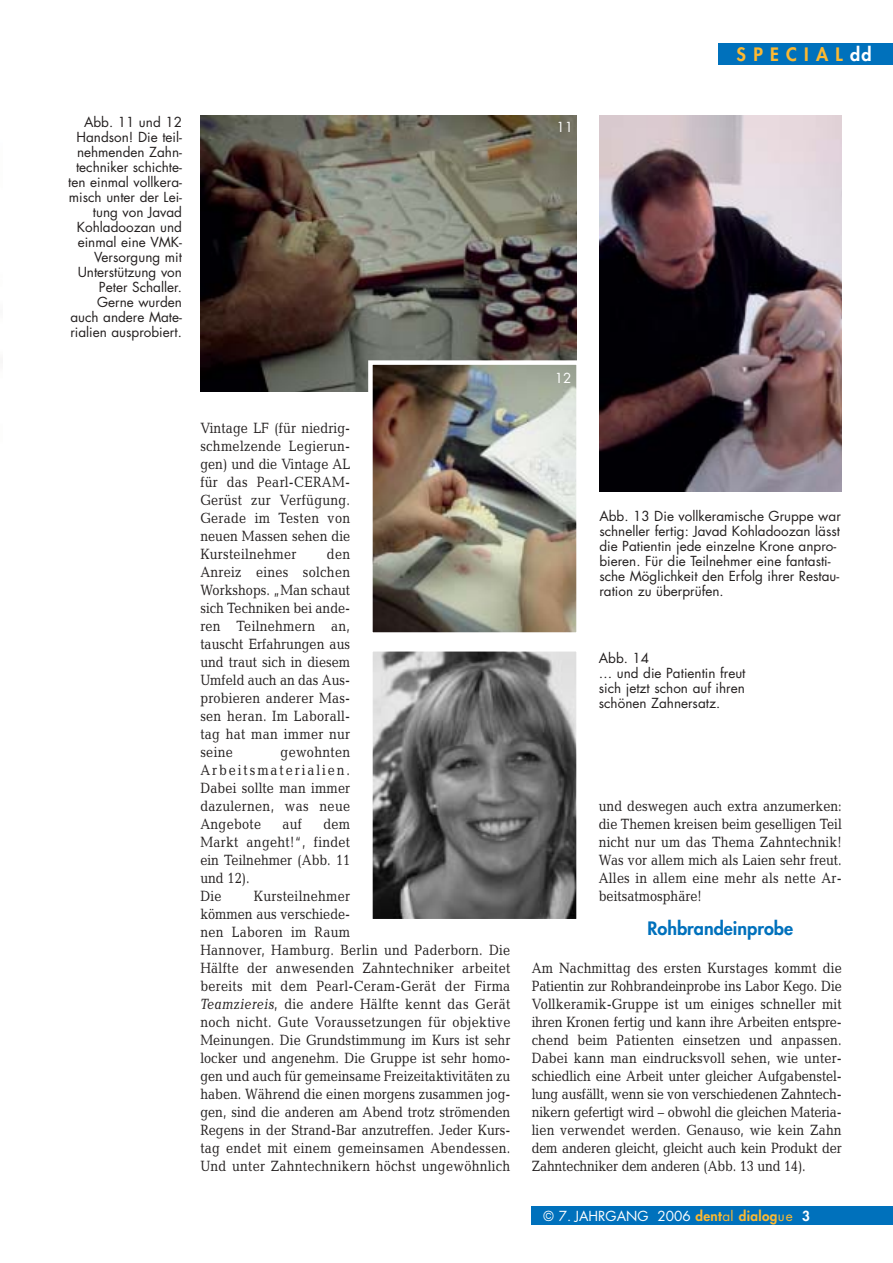
<style>
.page{position:relative;width:893px;height:1263px;background:#fff}
.page>*{position:absolute;margin:0;border:0;box-sizing:border-box;transform-origin:0 0}
.t1{font:800 18px "Futura";color:#0071bc}
.t2{font:800 18px "Futura";letter-spacing:.405em;color:#fdb931}
.t3{font:15px/18px "Candida";letter-spacing:.02em;color:#231f1f;text-align:justify;scale:.85 1}
.t4{font:13.5px/15px "Futura";color:#231f1f}
.t5{font:13.5px "Futura";color:#fff;scale:.95 1}
.t6{font:13.5px "Futura";color:#fff}
.s1{font-style:italic}
.s2{color:#fff}
.s3{font-weight:800;color:#fdb931}
.s4{color:#fdb931}
.s5{font-weight:800}
</style>
<div class="page">
<div style="left:532px;top:1207px;width:361px;height:18px;background:#0071bc"></div>
<div style="left:719px;top:43px;width:174px;height:21px;background:#0071bc"></div>
<img style="left:200px;top:115px;width:376px;height:277px">
<img style="left:599px;top:115px;width:243px;height:377px">
<img style="left:373px;top:652px;width:203px;height:266px">
<div style="left:368px;top:647px;width:213px;height:276px;border:4px solid #fff"></div>
<img style="left:373px;top:365px;width:203px;height:267px">
<div style="left:368px;top:360px;width:213px;height:277px;border:4px solid #fff"></div>
<p class="t4" style="left:68px;top:115px;width:115px;text-align:right">Abb. 11 und 12<br>Handson! Die teil&shy;nehmenden Zahn&shy;techniker schichte&shy;ten einmal vollkera&shy;misch unter der Lei&shy;tung von Javad<br>Kohladoozan und einmal eine VMK-<br>Versorgung mit<br>Unterstützung von<br>Peter Schaller.<br>Gerne wurden auch andere Mate&shy;rialien ausprobiert.</p>
<p class="t3" style="left:200px;top:420px;width:178px">Vintage LF (für niedrig&shy;schmelzende Legierun&shy;gen) und die Vintage AL für das Pearl-CERAM-Gerüst zur Verfügung.<br>Gerade im Testen von neuen Massen sehen die Kursteilnehmer</p>
<p class="t3" style="left:200px;top:546px;width:178px;text-indent:127px">den Anreiz eines solchen Workshops. „Man schaut sich Techniken bei ande&shy;ren Teilnehmern an, tauscht Erfahrungen aus und traut sich in diesem Umfeld auch an das Aus&shy;probieren anderer Mas&shy;sen heran. Im Laborall&shy;tag hat man immer nur seine</p>
<p class="t3" style="left:200px;top:744px;width:178px;text-indent:80px">gewohnten Arbeitsmaterialien.<br>Dabei sollte man immer dazulernen, was neue Angebote</p>
<p class="t3" style="left:200px;top:816px;width:178px;text-align:left;text-indent:123px">dem<br>Markt angeht!“, findet ein Teilnehmer (Abb. 11 und 12).<br>Die</p>
<p class="t3" style="left:282px;top:816px;width:25px">auf</p>
<p class="t3" style="left:200px;top:888px;width:366px;text-align:left;text-indent:54px">Kursteilnehmer<br>kömmen aus verschiede-<br>nen Laboren im Raum<br>Hannover, Hamburg. Berlin und Paderborn. Die Hälfte der anwesenden Zahntechniker arbeitet bereits mit dem Pearl-Ceram-Gerät der Firma <span class="s1">Teamziereis</span>, die andere Hälfte kennt das Gerät noch nicht. Gute Voraussetzungen für objektive Meinungen. Die Grundstimmung im Kurs ist sehr locker und angenehm. Die Gruppe ist sehr homo&shy;gen und auch für gemeinsame Freizeitaktivitäten zu haben. Während die einen morgens zusammen jog&shy;gen, sind die anderen am Abend trotz strömenden Regens in der Strand-Bar anzutreffen. Jeder Kurs&shy;tag endet mit einem gemeinsamen Abendessen.<br>Und unter Zahntechnikern höchst ungewöhnlich</p>
<p class="t6" style="left:557px;top:121px;width:18px">11</p>
<p class="t2" style="left:737px;top:46px;width:136px">SPECIAL<span class="s2">dd</span></p>
<p class="t6" style="left:555px;top:371px;width:18px">12</p>
<p class="t4" style="left:599px;top:510px;width:243px">Abb. 13 Die vollkeramische Gruppe war schneller fertig: Javad Kohladoozan lässt die Patientin jede einzelne Krone anpro&shy;bieren. Für die Teilnehmer eine fantasti&shy;sche Möglichkeit den Erfolg ihrer Restau&shy;ration zu überprüfen.</p>
<p class="t4" style="left:599px;top:651px;width:148px">Abb. 14<br>… und die Patientin freut sich jetzt schon auf ihren schönen Zahnersatz.</p>
<p class="t3" style="left:599px;top:798px;width:287px">und deswegen auch extra anzumerken: die Themen kreisen beim geselligen Teil nicht nur um das Thema Zahntechnik!<br>Was vor allem mich als Laien sehr freut.<br>Alles in allem eine mehr als nette Ar&shy;beitsatmosphäre!</p>
<p class="t1" style="left:647px;top:919px;width:147px">Rohbrandeinprobe</p>
<p class="t3" style="left:532px;top:960px;width:366px">Am Nachmittag des ersten Kurstages kommt die Patientin zur Rohbrandeinprobe ins Labor Kego. Die Vollkeramik-Gruppe ist um einiges schneller mit ihren Kronen fertig und kann ihre Arbeiten entspre&shy;chend beim Patienten einsetzen und anpassen.<br>Dabei kann man eindrucksvoll sehen, wie unter&shy;schiedlich eine Arbeit unter gleicher Aufgabenstel&shy;lung ausfällt, wenn sie von verschiedenen Zahntech&shy;nikern gefertigt wird – obwohl die gleichen Materia&shy;lien verwendet werden. Genauso, wie kein Zahn dem anderen gleicht, gleicht auch kein Produkt der Zahntechniker dem anderen (Abb. 13 und 14).</p>
<p class="t5" style="left:543px;top:1209px;width:282px">© 7. JAHRGANG 2006 <span class="s3">dent</span><span class="s4">al</span> <span class="s3">dialog</span><span class="s4">ue</span> <span class="s5">3</span></p>
</div>
